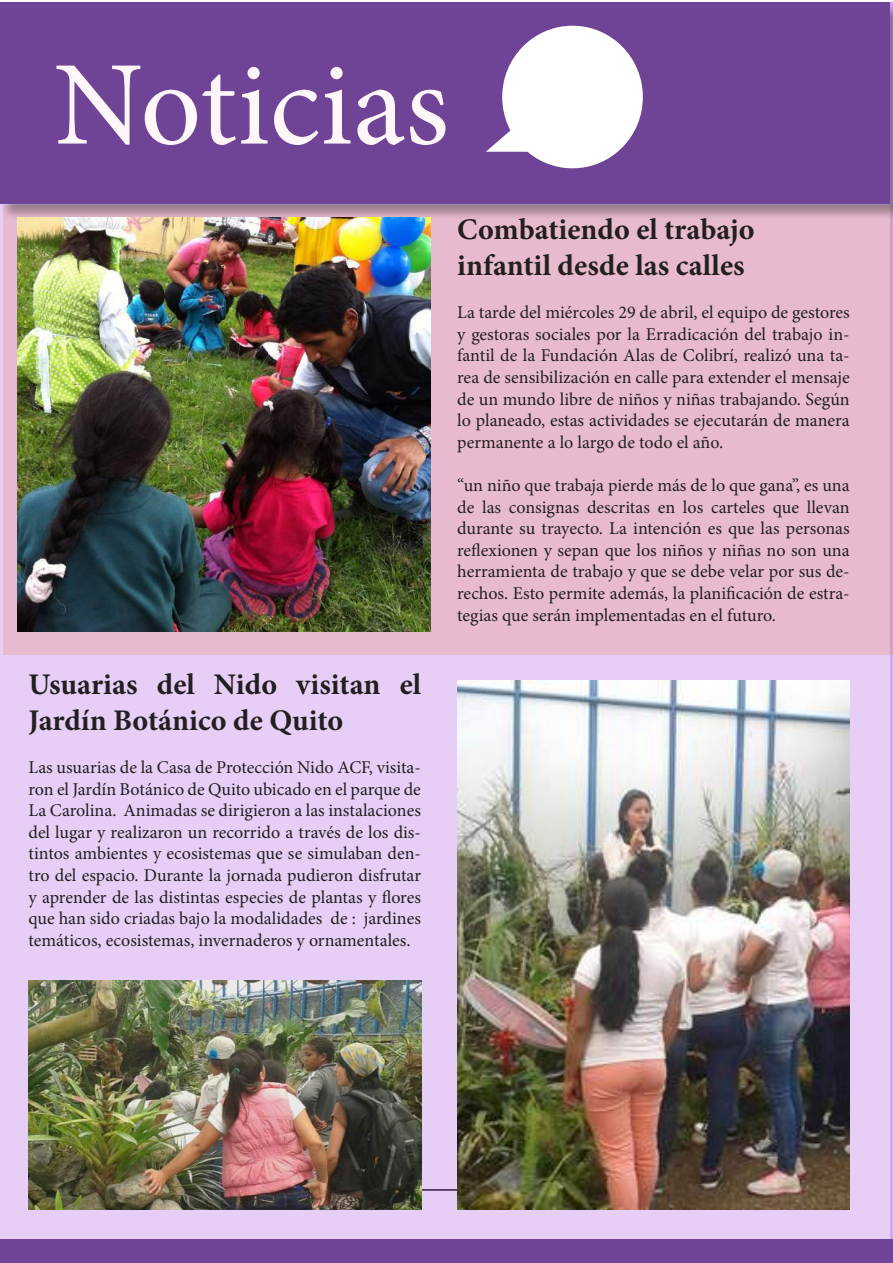
<style>
.page{position:relative;width:893px;height:1263px;background:#fff}
.page>*{position:absolute;margin:0;border:0;box-sizing:border-box;transform-origin:0 0}
.t1{font:120px "Minion Pro";color:#fef6f9}
.t2{font:700 30px/36px "Minion Pro";color:#231f20}
.t3{font:18px/21.6px "Minion Pro";color:#231f20;text-align:justify}
</style>
<div class="page">
<div style="left:0;top:2px;width:893px;height:1261px;background:#e7cef6"></div>
<hr style="left:890px;top:1px;width:3px;height:1261px;background:#8e14d5">
<div style="left:3px;top:205px;width:890px;height:450px;background:#e7bad0"></div>
<div style="left:0;top:3px;width:893px;height:218px;background:#231f20;opacity:.39"></div>
<div style="left:0;top:2px;width:890px;height:201px;background:#6f4395"></div>
<div style="left:502px;top:26px;width:141px;height:142px;background:#fff;border-radius:50%"></div>
<svg style="left:486px;top:118px;width:42px;height:34px"></svg>
<img style="left:18px;top:217px;width:413px;height:414px">
<div style="left:0;top:1239px;width:893px;height:24px;background:#6f4395"></div>
<img style="left:457px;top:680px;width:393px;height:530px">
<img style="left:29px;top:980px;width:392px;height:230px">
<h1 class="t1" style="left:54px;top:25px;width:397px">Noticias</h1>
<h2 class="t2" style="left:29px;top:666px;width:394px">Usuarias del Nido visitan el<br>Jardín Botánico de Quito</h2>
<p class="t3" style="left:29px;top:756px;width:394px">Las usuarias de la Casa de Protección Nido ACF, visita&shy;ron el Jardín Botánico de Quito ubicado en el parque de La Carolina. Animadas se dirigieron a las instalaciones del lugar y realizaron un recorrido a través de los dis&shy;tintos ambientes y ecosistemas que se simulaban den&shy;tro del espacio. Durante la jornada pudieron disfrutar y aprender de las distintas especies de plantas y flores que han sido criadas bajo la modalidades de : jardines temáticos, ecosistemas, invernaderos y ornamentales.</p>
<h2 class="t2" style="left:457px;top:211px;width:299px">Combatiendo el trabajo infantil desde las calles</h2>
<p class="t3" style="left:457px;top:302px;width:394px">La tarde del miércoles 29 de abril, el equipo de gestores y gestoras sociales por la Erradicación del trabajo in&shy;fantil de la Fundación Alas de Colibrí, realizó una ta&shy;rea de sensibilización en calle para extender el mensaje de un mundo libre de niños y niñas trabajando. Según lo planeado, estas actividades se ejecutarán de manera permanente a lo largo de todo el año.</p>
<p class="t3" style="left:457px;top:474px;width:394px">“un niño que trabaja pierde más de lo que gana”, es una de las consignas descritas en los carteles que llevan durante su trayecto. La intención es que las personas reflexionen y sepan que los niños y niñas no son una herramienta de trabajo y que se debe velar por sus de&shy;rechos. Esto permite además, la planificación de estra&shy;tegias que serán implementadas en el futuro.</p>
</div>
